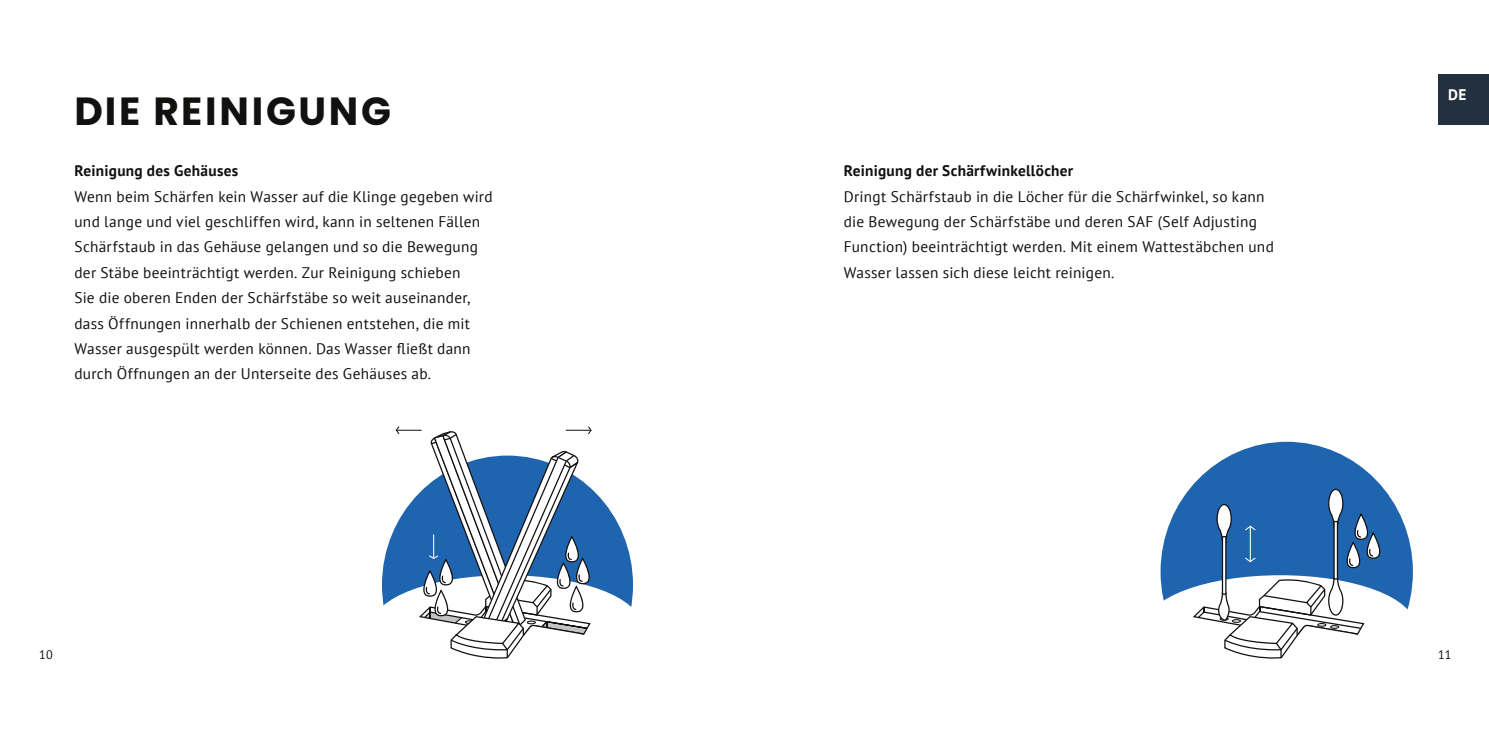
<style>
.page{position:relative;width:1489px;height:745px;background:#fff}
.page>*{position:absolute;margin:0;border:0;box-sizing:border-box;transform-origin:0 0}
.MAX_Medium___Poppins{font:700 39.2px "Poppins";letter-spacing:.07em;color:#11110f}
.Copy_Big___Sans_8_75{font:15.4px/25.4px "PT Sans";letter-spacing:.02em;color:#11110f}
.Copy_Big___Sans_8_75-2{font:700 15.4px "PT Sans";letter-spacing:.02em;color:#11110f}
.t1{font:700 15.4px "PT Sans";color:#fff}
.t2{font:12.25px "PT Sans";color:#11110f}
</style>
<div class="page">
<div style="left:1437px;top:74px;width:51px;height:51px;background:#233040"></div>
<div style="left:1160px;top:441px;width:252px;height:260px;background:#1f64af;border-radius:50%"></div>
<svg style="left:1160px;top:488px;width:249px;height:213px"></svg>
<svg style="left:382px;top:426px;width:251px;height:233px"></svg>
<p class="MAX_Medium___Poppins" style="left:74px;top:89px;width:318px">DIE REINIGUNG</p>
<p class="Copy_Big___Sans_8_75-2" style="left:74px;top:160px;width:165px">Reinigung des Gehäuses</p>
<p class="Copy_Big___Sans_8_75" style="left:74px;top:183px;width:420px">Wenn beim Schärfen kein Wasser auf die Klinge gegeben wird und lange und viel geschliffen wird, kann in seltenen Fällen Schärfstaub in das Gehäuse gelangen und so die Bewegung der Stäbe beeinträchtigt werden. Zur Reinigung schieben<br>Sie die oberen Enden der Schärfstäbe so weit auseinander, dass Öffnungen innerhalb der Schienen entstehen, die mit Wasser ausgespült werden können. Das Wasser fließt dann durch Öffnungen an der Unterseite des Gehäuses ab.</p>
<p class="Copy_Big___Sans_8_75-2" style="left:843px;top:160px;width:231px">Reinigung der Schärfwinkellöcher</p>
<p class="Copy_Big___Sans_8_75" style="left:843px;top:183px;width:431px">Dringt Schärfstaub in die Löcher für die Schärfwinkel, so kann die Bewegung der Schärfstäbe und deren SAF (Self Adjusting Function) beeinträchtigt werden. Mit einem Wattestäbchen und Wasser lassen sich diese leicht reinigen.</p>
<p class="t1" style="left:1447px;top:84px;width:20px">DE</p>
<p class="t2" style="left:39px;top:646px;width:15px">10</p>
<p class="t2" style="left:1437px;top:646px;width:15px">11</p>
</div>
